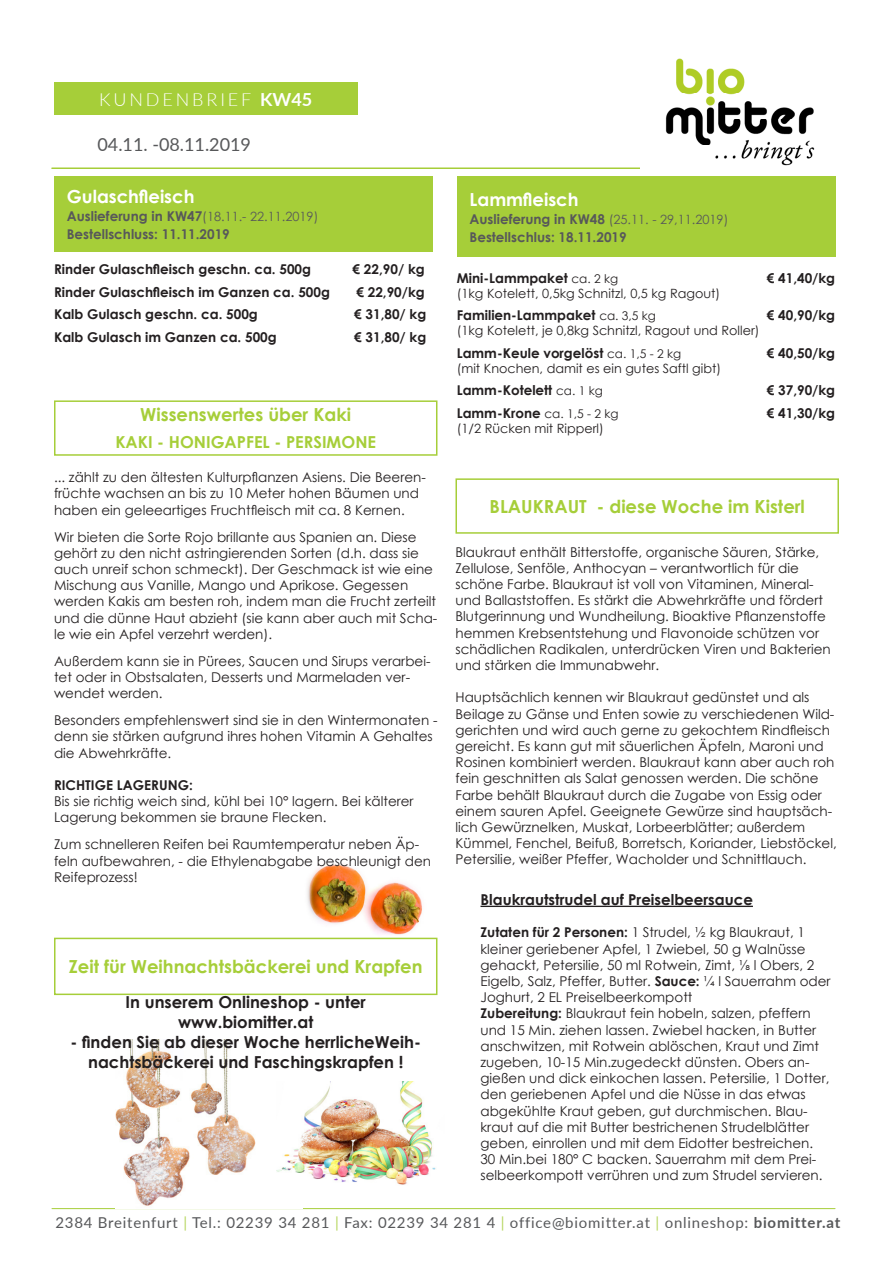
<style>
.page{position:relative;width:893px;height:1263px;background:#fff}
.page>*{position:absolute;margin:0;border:0;box-sizing:border-box;transform-origin:0 0}
.t1{font:700 18px "Century Gothic";color:#a6ce39}
.t2{font:700 18px "Century Gothic";color:#fff}
.t3{font:18px "Lato";color:#57585a}
.t4{font:300 18px "Lato";letter-spacing:.16em;color:#fff}
.t5{font:700 16.5px/19.8px "Century Gothic";color:#231f20;text-align:center}
.t6{font:700 16.5px "Century Gothic";color:#a6ce39}
.t7{font:15px "Lato";letter-spacing:.05em;color:#57585a}
.t8{font:700 15px "Century Gothic";color:#231f20}
.t9{font:13.5px/16.2px "Century Gothic";color:#231f20}
.t10{font:700 13.5px "Century Gothic";color:#231f20}
.t11{font:700 13.5px "Century Gothic";color:#57585a}
.t12{font:12.75px "Century Gothic";color:#231f20}
.t13{font:12.75px "Century Gothic";color:#57585a}
.s1{font-weight:700}
.s2{font-weight:700;font-size:13.5px}
.s3{font-weight:400;font-size:12px}
.s4{color:#b6d65f}
</style>
<div class="page">
<div style="left:54px;top:82px;width:304px;height:33px;background:#a6ce39"></div>
<hr style="left:52px;top:167px;width:783px;height:2px;background:#a6ce39">
<hr style="left:52px;top:1208px;width:783px;height:1px;background:#a6ce39">
<img style="left:641px;top:58px;width:194px;height:111px">
<img style="left:116px;top:1039px;width:187px;height:170px">
<img style="left:300px;top:864px;width:132px;height:74px">
<img style="left:276px;top:1081px;width:160px;height:110px">
<div style="left:54px;top:938px;width:383px;height:57px;border:2px solid #a6ce39"></div>
<div style="left:54px;top:400px;width:383px;height:56px;border:2px solid #a6ce39"></div>
<div style="left:54px;top:176px;width:378px;height:76px;background:#a6ce39"></div>
<div style="left:457px;top:176px;width:378px;height:81px;background:#a6ce39"></div>
<div style="left:455px;top:478px;width:384px;height:56px;border:2px solid #a6ce39"></div>
<hr style="left:480px;top:906px;width:273px;height:1px;background:#231f20">
<p class="t4" style="left:99px;top:87px;width:215px">KUNDENBRIEF <span class="s1">KW45</span></p>
<p class="t3" style="left:98px;top:132px;width:155px">04.11. -08.11.2019</p>
<p class="t2" style="left:67px;top:183px;width:129px">Gulaschfleisch</p>
<p class="t13" style="left:67px;top:208px;width:253px"><span class="s2">Auslieferung in KW47</span>(18.11.- 22.11.2019)</p>
<p class="t11" style="left:67px;top:224px;width:165px">Bestellschluss: 11.11.2019</p>
<p class="t10" style="left:54px;top:259px;width:259px">Rinder Gulaschfleisch geschn. ca. 500g</p>
<p class="t10" style="left:353px;top:259px;width:74px">€ 22,90/ kg</p>
<p class="t10" style="left:54px;top:282px;width:277px">Rinder Gulaschfleisch im Ganzen ca. 500g</p>
<p class="t10" style="left:356px;top:282px;width:70px">€ 22,90/kg</p>
<p class="t10" style="left:54px;top:304px;width:205px">Kalb Gulasch geschn. ca. 500g</p>
<p class="t10" style="left:354px;top:304px;width:74px">€ 31,80/ kg</p>
<p class="t10" style="left:54px;top:327px;width:224px">Kalb Gulasch im Ganzen ca. 500g</p>
<p class="t10" style="left:354px;top:327px;width:74px">€ 31,80/ kg</p>
<p class="t1" style="left:140px;top:401px;width:212px">Wissenswertes über Kaki</p>
<p class="t6" style="left:115px;top:430px;width:262px">KAKI - HONIGAPFEL - PERSIMONE</p>
<p class="t9" style="left:54px;top:469px;width:373px">... zählt zu den ältesten Kulturpflanzen Asiens. Die Beeren&shy;früchte wachsen an bis zu 10 Meter hohen Bäumen und haben ein geleeartiges Fruchtfleisch mit ca. 8 Kernen.</p>
<p class="t9" style="left:54px;top:528px;width:385px">Wir bieten die Sorte Rojo brillante aus Spanien an. Diese gehört zu den nicht astringierenden Sorten (d.h. dass sie auch unreif schon schmeckt). Der Geschmack ist wie eine Mischung aus Vanille, Mango und Aprikose. Gegessen werden Kakis am besten roh, indem man die Frucht zerteilt und die dünne Haut abzieht (sie kann aber auch mit Scha&shy;le wie ein Apfel verzehrt werden).</p>
<p class="t9" style="left:54px;top:653px;width:378px">Außerdem kann sie in Pürees, Saucen und Sirups verarbei&shy;tet oder in Obstsalaten, Desserts und Marmeladen ver&shy;wendet werden.</p>
<p class="t9" style="left:54px;top:712px;width:385px">Besonders empfehlenswert sind sie in den Wintermonaten - denn sie stärken aufgrund ihres hohen Vitamin A Gehaltes die Abwehrkräfte.</p>
<p class="t10" style="left:54px;top:775px;width:140px">RICHTIGE LAGERUNG:</p>
<p class="t9" style="left:54px;top:793px;width:361px">Bis sie richtig weich sind, kühl bei 10° lagern. Bei kälterer<br>Lagerung bekommen sie braune Flecken.</p>
<p class="t9" style="left:54px;top:836px;width:379px">Zum schnelleren Reifen bei Raumtemperatur neben Äp&shy;feln aufbewahren, - die Ethylenabgabe beschleunigt den</p>
<p class="t9" style="left:54px;top:869px;width:85px">Reifeprozess!</p>
<p class="t1" style="left:69px;top:953px;width:355px">Zeit für Weihnachtsbäckerei und Krapfen</p>
<p class="t5" style="left:126px;top:991px;width:242px">In unserem Onlineshop - unter</p>
<p class="t5" style="left:178px;top:1011px;width:137px">www.biomitter.at</p>
<p class="t5" style="left:71px;top:1031px;width:352px">- finden Sie ab dieser Woche herrlicheWeih&shy;nachtsbäckerei und Faschingskrapfen !</p>
<p class="t2" style="left:469px;top:185px;width:111px">Lammfleisch</p>
<p class="t13" style="left:469px;top:210px;width:260px"><span class="s2">Auslieferung in KW48</span> (25.11. - 29,11.2019)</p>
<p class="t11" style="left:469px;top:226px;width:159px">Bestellschlus: 18.11.2019</p>
<p class="t10" style="left:457px;top:267px;width:163px">Mini-Lammpaket <span class="s3">ca. 2 kg</span></p>
<p class="t10" style="left:767px;top:267px;width:70px">€ 41,40/kg</p>
<p class="t12" style="left:457px;top:284px;width:265px">(1kg Kotelett, 0,5kg Schnitzl, 0,5 kg Ragout)</p>
<p class="t10" style="left:457px;top:305px;width:201px">Familien-Lammpaket <span class="s3">ca. 3,5 kg</span></p>
<p class="t10" style="left:767px;top:305px;width:70px">€ 40,90/kg</p>
<p class="t12" style="left:457px;top:322px;width:304px">(1kg Kotelett, je 0,8kg Schnitzl, Ragout und Roller)</p>
<p class="t10" style="left:457px;top:342px;width:226px">Lamm-Keule vorgelöst <span class="s3">ca. 1,5 - 2 kg</span></p>
<p class="t10" style="left:767px;top:342px;width:70px">€ 40,50/kg</p>
<p class="t12" style="left:457px;top:359px;width:266px">(mit Knochen, damit es ein gutes Saftl gibt)</p>
<p class="t10" style="left:457px;top:380px;width:148px">Lamm-Kotelett <span class="s3">ca. 1 kg</span></p>
<p class="t10" style="left:767px;top:380px;width:70px">€ 37,90/kg</p>
<p class="t10" style="left:457px;top:402px;width:163px">Lamm-Krone <span class="s3">ca. 1,5 - 2 kg</span></p>
<p class="t10" style="left:767px;top:402px;width:70px">€ 41,30/kg</p>
<p class="t12" style="left:457px;top:419px;width:149px">(1/2 Rücken mit Ripperl)</p>
<p class="t1" style="left:490px;top:493px;width:317px">BLAUKRAUT - diese Woche im Kisterl</p>
<p class="t9" style="left:455px;top:543px;width:377px">Blaukraut enthält Bitterstoffe, organische Säuren, Stärke, Zellulose, Senföle, Anthocyan – verantwortlich für die schöne Farbe. Blaukraut ist voll von Vitaminen, Mineral&shy;und Ballaststoffen. Es stärkt die Abwehrkräfte und fördert Blutgerinnung und Wundheilung. Bioaktive Pflanzenstoffe hemmen Krebsentstehung und Flavonoide schützen vor schädlichen Radikalen, unterdrücken Viren und Bakterien und stärken die Immunabwehr.</p>
<p class="t9" style="left:455px;top:689px;width:383px">Hauptsächlich kennen wir Blaukraut gedünstet und als Beilage zu Gänse und Enten sowie zu verschiedenen Wild&shy;gerichten und wird auch gerne zu gekochtem Rindfleisch gereicht. Es kann gut mit säuerlichen Äpfeln, Maroni und Rosinen kombiniert werden. Blaukraut kann aber auch roh fein geschnitten als Salat genossen werden. Die schöne Farbe behält Blaukraut durch die Zugabe von Essig oder einem sauren Apfel. Geeignete Gewürze sind hauptsäch&shy;lich Gewürznelken, Muskat, Lorbeerblätter; außerdem Kümmel, Fenchel, Beifuß, Borretsch, Koriander, Liebstöckel, Petersilie, weißer Pfeffer, Wacholder und Schnittlauch.</p>
<p class="t8" style="left:480px;top:888px;width:274px">Blaukrautstrudel auf Preiselbeersauce</p>
<p class="t9" style="left:480px;top:924px;width:352px"><span class="s1">Zutaten für 2 Personen:</span> 1 Strudel, ½ kg Blaukraut, 1 kleiner geriebener Apfel, 1 Zwiebel, 50 g Walnüsse gehackt, Petersilie, 50 ml Rotwein, Zimt, ⅛ l Obers, 2<br>Eigelb, Salz, Pfeffer, Butter. <span class="s1">Sauce:</span> ¼ l Sauerrahm oder Joghurt, 2 EL Preiselbeerkompott</p>
<p class="t9" style="left:480px;top:1005px;width:350px"><span class="s1">Zubereitung:</span> Blaukraut fein hobeln, salzen, pfeffern und 15 Min. ziehen lassen. Zwiebel hacken, in Butter anschwitzen, mit Rotwein ablöschen, Kraut und Zimt zugeben, 10-15 Min.zugedeckt dünsten. Obers an&shy;gießen und dick einkochen lassen. Petersilie, 1 Dotter, den geriebenen Apfel und die Nüsse in das etwas abgekühlte Kraut geben, gut durchmischen. Blau&shy;kraut auf die mit Butter bestrichenen Strudelblätter geben, einrollen und mit dem Eidotter bestreichen.<br>30 Min.bei 180° C backen. Sauerrahm mit dem Prei&shy;selbeerkompott verrühren und zum Strudel servieren.</p>
<p class="t7" style="left:55px;top:1212px;width:786px">2384 Breitenfurt <span class="s4">|</span> Tel.: 02239 34 281 <span class="s4">|</span> Fax: 02239 34 281 4 <span class="s4">|</span> office@biomitter.at <span class="s4">|</span> onlineshop: <span class="s1">biomitter.at</span></p>
</div>
